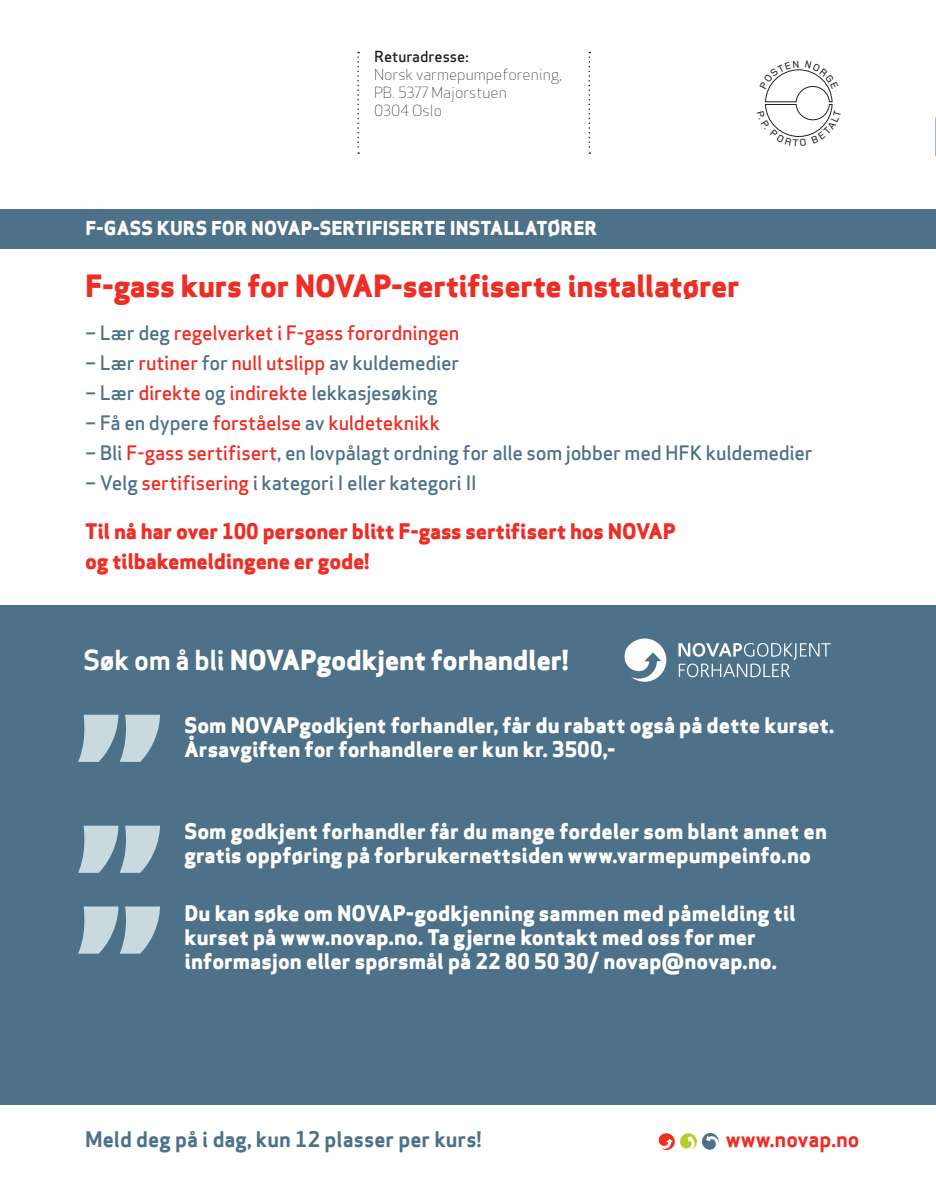
<style>
.page{position:relative;width:936px;height:1191px;background:#fff}
.page>*{position:absolute;margin:0;border:0;box-sizing:border-box;transform-origin:0 0}
.t1{font:30px "Apex Sans Extra Bold T";letter-spacing:-.01em;color:#ee2d24}
.t2{font:27px "Apex Sans Extra Bold ST";letter-spacing:-.01em;color:#fff}
.t3{font:21px/24px "Apex Sans Extra Bold T";color:#fff}
.t4{font:21px/30px "Apex Sans Extra Bold T";letter-spacing:-.01em;color:#ee2d24}
.t5{font:21px "Apex Sans Bold T";color:#4c7189}
.t6{font:21px "Apex Sans Bold T";color:#ee2d24}
.t7{font:19.5px "Apex Sans Medium T";letter-spacing:-.01em;color:#4c7189}
.t8{font:19.5px "Apex Sans Medium T";letter-spacing:-.01em;color:#ee2d24}
.t9{font:18.75px "Apex Sans Extra Bold T";color:#fff}
.t10{font:15px/18px "Apex Sans Light T";color:#231f20}
.t11{font:15px "Apex Sans Medium ST";color:#231f20}
.s1{color:#4c7189}
.s2{color:#ee2d24}
.s3{font-family:"Apex Sans Bold T"}
</style>
<div class="page">
<div style="left:0;top:210px;width:935px;height:39px;background:#4c7189"></div>
<svg style="left:357px;top:52px;width:2px;height:102px"></svg>
<svg style="left:588px;top:52px;width:2px;height:102px"></svg>
<svg style="left:658px;top:1133px;width:60px;height:17px"></svg>
<svg style="left:935px;top:605px;width:1px;height:500px"></svg>
<div style="left:0;top:605px;width:935px;height:500px;background:#4c7189"></div>
<svg style="left:78px;top:714px;width:82px;height:48px"></svg>
<svg style="left:78px;top:825px;width:82px;height:48px"></svg>
<svg style="left:78px;top:906px;width:82px;height:47px"></svg>
<svg style="left:624px;top:638px;width:42px;height:43px"></svg>
<svg style="left:678px;top:643px;width:152px;height:34px"></svg>
<svg style="left:765px;top:69px;width:68px;height:68px"></svg>
<p class="t11" style="left:374px;top:51px;width:96px">Returadresse:</p>
<p class="t10" style="left:374px;top:68px;width:190px">Norsk varmepumpeforening,<br>PB. 5377 Majorstuen<br>0304 Oslo</p>
<p class="t9" style="left:85px;top:221px;width:513px">F-GASS KURS FOR NOVAP-SERTIFISERTE INSTALLATØRER</p>
<h1 class="t1" style="left:85px;top:275px;width:656px">F-gass kurs for NOVAP-sertifiserte installatører</h1>
<p class="t8" style="left:85px;top:325px;width:375px"><span class="s1">– Lær deg</span> regelverket i F-gass forordningen</p>
<p class="t7" style="left:85px;top:355px;width:375px">– Lær <span class="s2">rutiner</span> for <span class="s2">null utslipp</span> av kuldemedier</p>
<p class="t7" style="left:85px;top:385px;width:354px">– Lær <span class="s2">direkte</span> og <span class="s2">indirekte</span> lekkasjesøking</p>
<p class="t8" style="left:85px;top:415px;width:356px"><span class="s1">– Få en dypere</span> forståelse <span class="s1">av</span> kuldeteknikk</p>
<p class="t7" style="left:85px;top:445px;width:729px">– Bli <span class="s2">F-gass sertifisert</span>, en lovpålagt ordning for alle som jobber med HFK kuldemedier</p>
<p class="t7" style="left:85px;top:475px;width:393px">– Velg <span class="s2">sertifisering</span> i kategori I eller kategori II</p>
<p class="t4" style="left:85px;top:519px;width:592px">Til nå har over 100 personer blitt F-gass sertifisert hos NOVAP og tilbakemeldingene er gode!</p>
<p class="t2" style="left:84px;top:650px;width:486px"><span class="s3">Søk om å bli</span> NOVAPgodkjent forhandler!</p>
<p class="t3" style="left:184px;top:715px;width:651px">Som NOVAPgodkjent forhandler, får du rabatt også på dette kurset.<br>Årsavgiften for forhandlere er kun kr. 3500,-</p>
<p class="t3" style="left:184px;top:821px;width:644px">Som godkjent forhandler får du mange fordeler som blant annet en gratis oppføring på forbrukernettsiden www.varmepumpeinfo.no</p>
<p class="t3" style="left:184px;top:903px;width:613px">Du kan søke om NOVAP-godkjenning sammen med påmelding til kurset på www.novap.no. Ta gjerne kontakt med oss for mer informasjon eller spørsmål på 22 80 50 30/ novap@novap.no.</p>
<p class="t5" style="left:85px;top:1131px;width:398px">Meld deg på i dag, kun 12 plasser per kurs!</p>
<p class="t6" style="left:725px;top:1131px;width:135px">www.novap.no</p>
</div>
